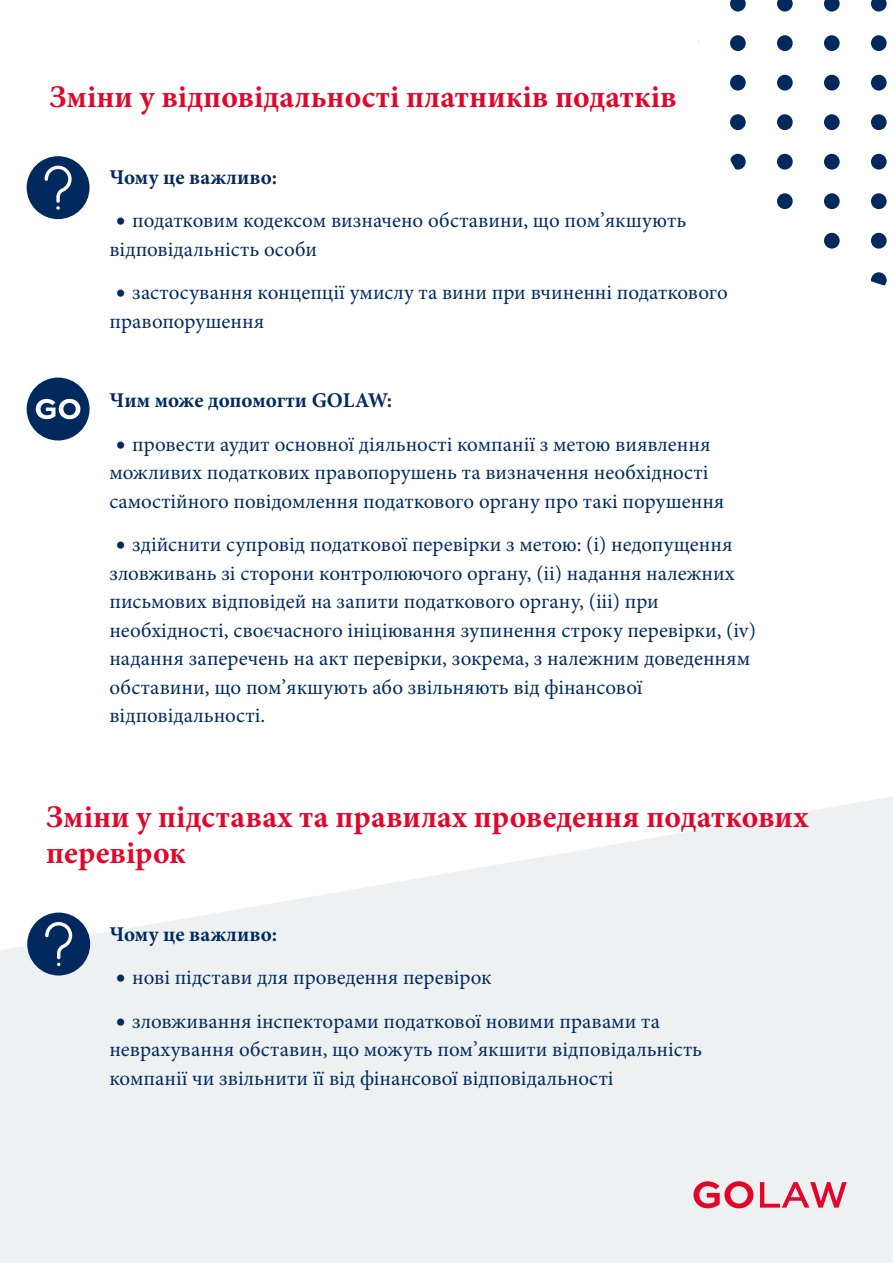
<style>
.page{position:relative;width:893px;height:1263px;background:#fff}
.page>*{position:absolute;margin:0;border:0;box-sizing:border-box;transform-origin:0 0}
.t1{font:700 31.5px/36px "Minion Pro";color:#e1072b}
.t2{font:21px/28.5px "Minion Pro";color:#002a5e}
.t3{font:700 21px "Minion Pro";color:#002a5e}
.s1{font-size:27px}
</style>
<div class="page">
<svg style="left:0;top:797px;width:893px;height:466px;fill:#edf1f2"></svg>
<svg style="left:730px;top:0;width:16px;height:12px"></svg>
<svg style="left:777px;top:0;width:16px;height:12px"></svg>
<svg style="left:824px;top:0;width:16px;height:12px"></svg>
<svg style="left:871px;top:0;width:16px;height:12px"></svg>
<div style="left:730px;top:35px;width:16px;height:16px;background:#002a5e;border-radius:50%"></div>
<div style="left:777px;top:35px;width:16px;height:16px;background:#002a5e;border-radius:50%"></div>
<div style="left:824px;top:35px;width:16px;height:16px;background:#002a5e;border-radius:50%"></div>
<div style="left:871px;top:35px;width:16px;height:16px;background:#002a5e;border-radius:50%"></div>
<div style="left:730px;top:75px;width:16px;height:16px;background:#002a5e;border-radius:50%"></div>
<div style="left:777px;top:75px;width:16px;height:16px;background:#002a5e;border-radius:50%"></div>
<div style="left:824px;top:75px;width:16px;height:16px;background:#002a5e;border-radius:50%"></div>
<div style="left:871px;top:75px;width:16px;height:16px;background:#002a5e;border-radius:50%"></div>
<div style="left:730px;top:114px;width:16px;height:16px;background:#002a5e;border-radius:50%"></div>
<div style="left:777px;top:114px;width:16px;height:16px;background:#002a5e;border-radius:50%"></div>
<div style="left:824px;top:114px;width:16px;height:16px;background:#002a5e;border-radius:50%"></div>
<div style="left:871px;top:114px;width:16px;height:16px;background:#002a5e;border-radius:50%"></div>
<svg style="left:730px;top:154px;width:16px;height:16px"></svg>
<div style="left:777px;top:154px;width:16px;height:16px;background:#002a5e;border-radius:50%"></div>
<div style="left:824px;top:154px;width:16px;height:16px;background:#002a5e;border-radius:50%"></div>
<div style="left:871px;top:154px;width:16px;height:16px;background:#002a5e;border-radius:50%"></div>
<div style="left:777px;top:193px;width:16px;height:16px;background:#002a5e;border-radius:50%"></div>
<div style="left:824px;top:193px;width:16px;height:16px;background:#002a5e;border-radius:50%"></div>
<div style="left:871px;top:193px;width:16px;height:16px;background:#002a5e;border-radius:50%"></div>
<div style="left:824px;top:233px;width:16px;height:16px;background:#002a5e;border-radius:50%"></div>
<div style="left:871px;top:233px;width:16px;height:16px;background:#002a5e;border-radius:50%"></div>
<svg style="left:871px;top:272px;width:16px;height:16px"></svg>
<div style="left:27px;top:156px;width:63px;height:63px;background:#002a5e;border-radius:50%"></div>
<svg style="left:45px;top:166px;width:27px;height:44px"></svg>
<div style="left:27px;top:378px;width:63px;height:62px;background:#002a5e;border-radius:50%"></div>
<svg style="left:36px;top:399px;width:44px;height:20px"></svg>
<div style="left:27px;top:912px;width:63px;height:63px;background:#002a5e;border-radius:50%"></div>
<svg style="left:45px;top:922px;width:27px;height:44px"></svg>
<svg style="left:760px;top:1182px;width:87px;height:25px;background:#e89ba9"></svg>
<svg style="left:693px;top:1181px;width:60px;height:27px;background:#e68394"></svg>
<h1 class="t1" style="left:50px;top:78px;width:629px">Зміни у відповідальності платників податків</h1>
<p class="t3" style="left:109px;top:162px;width:169px">Чому це важливо:</p>
<p class="t2" style="left:109px;top:206px;width:578px"><span class="s1">•</span> податковим кодексом визначено обставини, що пом’якшують відповідальність особи</p>
<p class="t2" style="left:109px;top:278px;width:620px"><span class="s1">•</span> застосування концепції умислу та вини при вчиненні податкового правопорушення</p>
<p class="t3" style="left:109px;top:386px;width:284px">Чим може допомогти GOLAW:</p>
<p class="t2" style="left:109px;top:430px;width:616px"><span class="s1">•</span> провести аудит основної діяльності компанії з метою виявлення можливих податкових правопорушень та визначення необхідності самостійного повідомлення податкового органу про такі порушення</p>
<p class="t2" style="left:109px;top:531px;width:648px"><span class="s1">•</span> здійснити супровід податкової перевірки з метою: (і) недопущення зловживань зі сторони контролюючого органу, (іі) надання належних письмових відповідей на запити податкового органу, (ііі) при необхідності, своєчасного ініціювання зупинення строку перевірки, (iv) надання заперечень на акт перевірки, зокрема, з належним доведенням обставини, що пом’якшують або звільняють від фінансової відповідальності.</p>
<h1 class="t1" style="left:46px;top:798px;width:763px">Зміни у підставах та правилах проведення податкових перевірок</h1>
<p class="t3" style="left:109px;top:919px;width:169px">Чому це важливо:</p>
<p class="t2" style="left:116px;top:963px;width:378px"><span class="s1">•</span> нові підстави для проведення перевірок</p>
<p class="t2" style="left:109px;top:1007px;width:594px"><span class="s1">•</span> зловживання інспекторами податкової новими правами та неврахування обставин, що можуть пом’якшити відповідальність компанії чи звільнити її від фінансової відповідальності</p>
</div>
